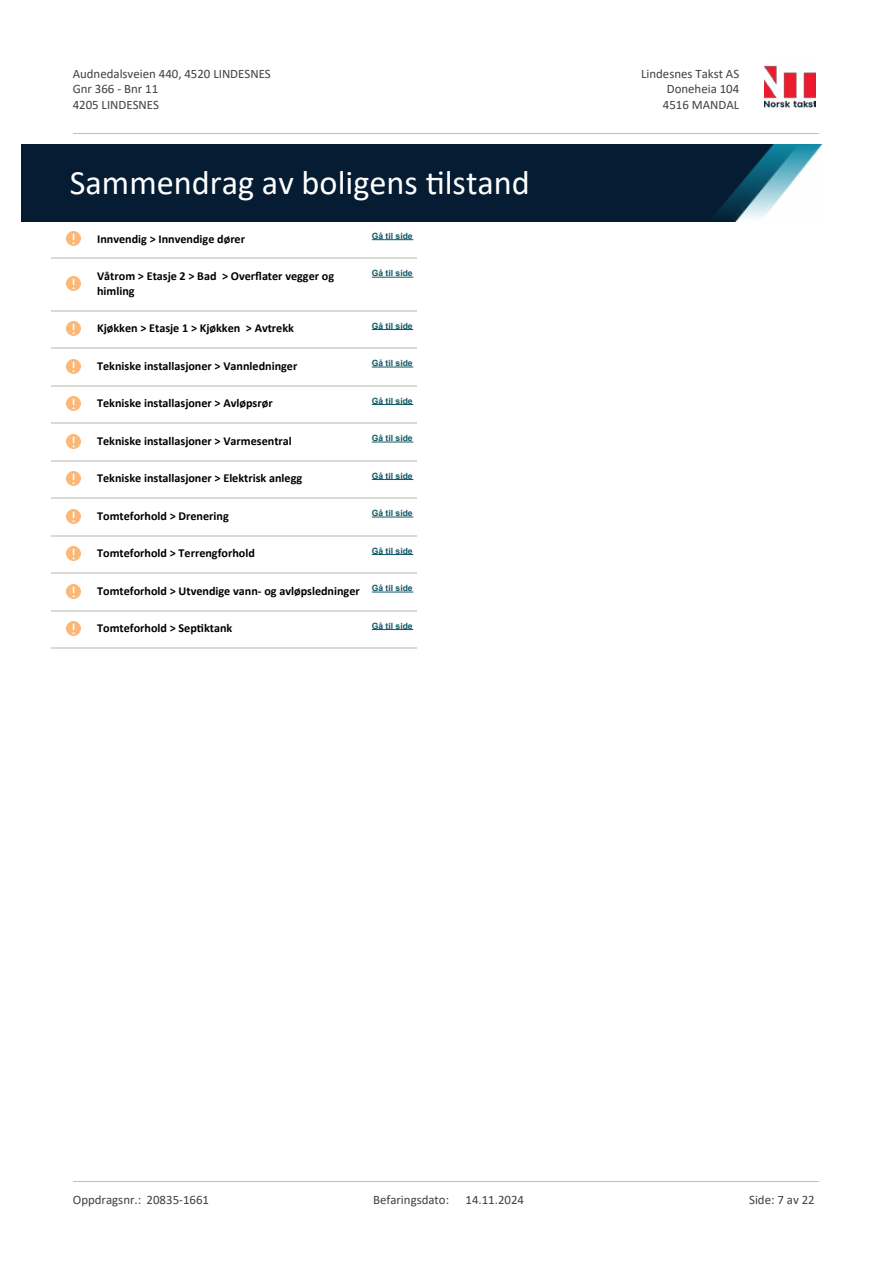
<style>
.page{position:relative;width:893px;height:1263px;background:#fff}
.page>*{position:absolute;margin:0;border:0;box-sizing:border-box;transform-origin:0 0}
.t1{font:34.35px "Calibri";color:#fff}
.t2{font:12.9px/15.8px "Calibri";color:#404040}
.t3{font:700 12.15px/14.9px "Calibri";color:#000}
.t4{font:700 8.55px "Arial";color:#115965}
</style>
<div class="page">
<img style="left:66px;top:232px;width:14px;height:14px">
<hr style="left:372px;top:239px;width:41px;height:1px;background:#115965">
<hr style="left:51px;top:258px;width:43px;height:1px;background:#d7dbd3">
<hr style="left:94px;top:258px;width:68px;height:1px;background:#d7dbd3">
<hr style="left:162px;top:258px;width:72px;height:1px;background:#d7dbd3">
<hr style="left:234px;top:258px;width:135px;height:1px;background:#d7dbd3">
<hr style="left:369px;top:258px;width:47px;height:1px;background:#d7dbd3">
<img style="left:66px;top:277px;width:14px;height:14px">
<hr style="left:372px;top:277px;width:41px;height:1px;background:#115965">
<hr style="left:51px;top:310px;width:43px;height:1px;background:#d7dbd3">
<hr style="left:94px;top:310px;width:68px;height:1px;background:#d7dbd3">
<hr style="left:162px;top:310px;width:72px;height:1px;background:#d7dbd3">
<hr style="left:234px;top:310px;width:135px;height:1px;background:#d7dbd3">
<hr style="left:369px;top:310px;width:47px;height:1px;background:#d7dbd3">
<img style="left:66px;top:322px;width:14px;height:14px">
<hr style="left:372px;top:329px;width:41px;height:1px;background:#115965">
<hr style="left:51px;top:347px;width:43px;height:2px;background:#d7dbd3">
<hr style="left:94px;top:347px;width:68px;height:2px;background:#d7dbd3">
<hr style="left:162px;top:347px;width:72px;height:2px;background:#d7dbd3">
<hr style="left:234px;top:347px;width:135px;height:2px;background:#d7dbd3">
<hr style="left:369px;top:347px;width:47px;height:2px;background:#d7dbd3">
<img style="left:66px;top:359px;width:14px;height:14px">
<hr style="left:372px;top:367px;width:41px;height:1px;background:#115965">
<hr style="left:51px;top:385px;width:43px;height:1px;background:#d7dbd3">
<hr style="left:94px;top:385px;width:68px;height:1px;background:#d7dbd3">
<hr style="left:162px;top:385px;width:72px;height:1px;background:#d7dbd3">
<hr style="left:234px;top:385px;width:135px;height:1px;background:#d7dbd3">
<hr style="left:369px;top:385px;width:47px;height:1px;background:#d7dbd3">
<img style="left:66px;top:397px;width:14px;height:14px">
<hr style="left:372px;top:404px;width:41px;height:1px;background:#115965">
<hr style="left:51px;top:422px;width:43px;height:2px;background:#d7dbd3">
<hr style="left:94px;top:422px;width:68px;height:2px;background:#d7dbd3">
<hr style="left:162px;top:422px;width:72px;height:2px;background:#d7dbd3">
<hr style="left:234px;top:422px;width:135px;height:2px;background:#d7dbd3">
<hr style="left:369px;top:422px;width:47px;height:2px;background:#d7dbd3">
<img style="left:66px;top:434px;width:14px;height:14px">
<hr style="left:372px;top:442px;width:41px;height:1px;background:#115965">
<hr style="left:51px;top:460px;width:43px;height:1px;background:#d7dbd3">
<hr style="left:94px;top:460px;width:68px;height:1px;background:#d7dbd3">
<hr style="left:162px;top:460px;width:72px;height:1px;background:#d7dbd3">
<hr style="left:234px;top:460px;width:135px;height:1px;background:#d7dbd3">
<hr style="left:369px;top:460px;width:47px;height:1px;background:#d7dbd3">
<img style="left:66px;top:472px;width:14px;height:14px">
<hr style="left:372px;top:479px;width:41px;height:1px;background:#115965">
<hr style="left:51px;top:497px;width:43px;height:2px;background:#d7dbd3">
<hr style="left:94px;top:497px;width:68px;height:2px;background:#d7dbd3">
<hr style="left:162px;top:497px;width:72px;height:2px;background:#d7dbd3">
<hr style="left:234px;top:497px;width:135px;height:2px;background:#d7dbd3">
<hr style="left:369px;top:497px;width:47px;height:2px;background:#d7dbd3">
<img style="left:66px;top:509px;width:14px;height:14px">
<hr style="left:372px;top:517px;width:41px;height:1px;background:#115965">
<hr style="left:51px;top:535px;width:43px;height:1px;background:#d7dbd3">
<hr style="left:94px;top:535px;width:68px;height:1px;background:#d7dbd3">
<hr style="left:162px;top:535px;width:72px;height:1px;background:#d7dbd3">
<hr style="left:234px;top:535px;width:135px;height:1px;background:#d7dbd3">
<hr style="left:369px;top:535px;width:47px;height:1px;background:#d7dbd3">
<img style="left:66px;top:547px;width:14px;height:14px">
<hr style="left:372px;top:554px;width:41px;height:1px;background:#115965">
<hr style="left:51px;top:572px;width:43px;height:2px;background:#d7dbd3">
<hr style="left:94px;top:572px;width:68px;height:2px;background:#d7dbd3">
<hr style="left:162px;top:572px;width:72px;height:2px;background:#d7dbd3">
<hr style="left:234px;top:572px;width:135px;height:2px;background:#d7dbd3">
<hr style="left:369px;top:572px;width:47px;height:2px;background:#d7dbd3">
<img style="left:66px;top:584px;width:14px;height:14px">
<hr style="left:372px;top:592px;width:41px;height:1px;background:#115965">
<hr style="left:51px;top:610px;width:43px;height:1px;background:#d7dbd3">
<hr style="left:94px;top:610px;width:68px;height:1px;background:#d7dbd3">
<hr style="left:162px;top:610px;width:72px;height:1px;background:#d7dbd3">
<hr style="left:234px;top:610px;width:135px;height:1px;background:#d7dbd3">
<hr style="left:369px;top:610px;width:47px;height:1px;background:#d7dbd3">
<img style="left:66px;top:622px;width:14px;height:14px">
<hr style="left:372px;top:629px;width:41px;height:1px;background:#115965">
<hr style="left:51px;top:647px;width:43px;height:2px;background:#d7dbd3">
<hr style="left:94px;top:647px;width:68px;height:2px;background:#d7dbd3">
<hr style="left:162px;top:647px;width:72px;height:2px;background:#d7dbd3">
<hr style="left:234px;top:647px;width:135px;height:2px;background:#d7dbd3">
<hr style="left:369px;top:647px;width:47px;height:2px;background:#d7dbd3">
<img style="left:765px;top:65px;width:50px;height:43px">
<hr style="left:73px;top:133px;width:745px;height:1px;background:#c0c0c0">
<img style="left:21px;top:144px;width:801px;height:77px">
<hr style="left:73px;top:1181px;width:745px;height:1px;background:#c0c0c0">
<p class="t2" style="left:73px;top:65px;width:200px">Audnedalsveien 440, 4520 LINDESNES<br>Gnr 366 - Bnr 11<br>4205 LINDESNES</p>
<p class="t2" style="left:641px;top:65px;width:100px">Lindesnes Takst AS</p>
<p class="t2" style="left:667px;top:81px;width:74px">Doneheia 104</p>
<p class="t2" style="left:663px;top:96px;width:78px">4516 MANDAL</p>
<h1 class="t1" style="left:70px;top:159px;width:462px">Sammendrag av boligens 琀椀lstand</h1>
<p class="t3" style="left:97px;top:231px;width:149px">Innvendig &gt; Innvendige dører</p>
<p class="t4" style="left:372px;top:230px;width:42px">Gå til side</p>
<p class="t3" style="left:97px;top:268px;width:238px">Våtrom &gt; Etasje 2 &gt; Bad &gt; Over昀氀ater vegger og himling</p>
<p class="t4" style="left:372px;top:267px;width:42px">Gå til side</p>
<p class="t3" style="left:97px;top:321px;width:198px">Kjøkken &gt; Etasje 1 &gt; Kjøkken &gt; Avtrekk</p>
<p class="t4" style="left:372px;top:320px;width:42px">Gå til side</p>
<p class="t3" style="left:97px;top:358px;width:202px">Tekniske installasjoner &gt; Vannledninger</p>
<p class="t4" style="left:372px;top:357px;width:42px">Gå til side</p>
<p class="t3" style="left:97px;top:396px;width:177px">Tekniske installasjoner &gt; Avløpsrør</p>
<p class="t4" style="left:372px;top:395px;width:42px">Gå til side</p>
<p class="t3" style="left:97px;top:433px;width:196px">Tekniske installasjoner &gt; Varmesentral</p>
<p class="t4" style="left:372px;top:432px;width:42px">Gå til side</p>
<p class="t3" style="left:97px;top:471px;width:207px">Tekniske installasjoner &gt; Elektrisk anlegg</p>
<p class="t4" style="left:372px;top:470px;width:42px">Gå til side</p>
<p class="t3" style="left:97px;top:508px;width:133px">Tomteforhold &gt; Drenering</p>
<p class="t4" style="left:372px;top:507px;width:42px">Gå til side</p>
<p class="t3" style="left:97px;top:546px;width:159px">Tomteforhold &gt; Terrengforhold</p>
<p class="t4" style="left:372px;top:545px;width:42px">Gå til side</p>
<p class="t3" style="left:97px;top:583px;width:317px">Tomteforhold &gt; Utvendige vann- og avløpsledninger <sup>Gå</sup> <sup>til</sup> <sup>side</sup></p>
<p class="t3" style="left:97px;top:621px;width:137px">Tomteforhold &gt; Sep琀椀ktank</p>
<p class="t4" style="left:372px;top:620px;width:42px">Gå til side</p>
<p class="t2" style="left:73px;top:1192px;width:138px">Oppdragsnr.: 20835-1661</p>
<p class="t2" style="left:373px;top:1192px;width:78px">Befaringsdato:</p>
<p class="t2" style="left:465px;top:1192px;width:60px">14.11.2024</p>
<p class="t2" style="left:749px;top:1192px;width:67px">Side: 7 av 22</p>
</div>
